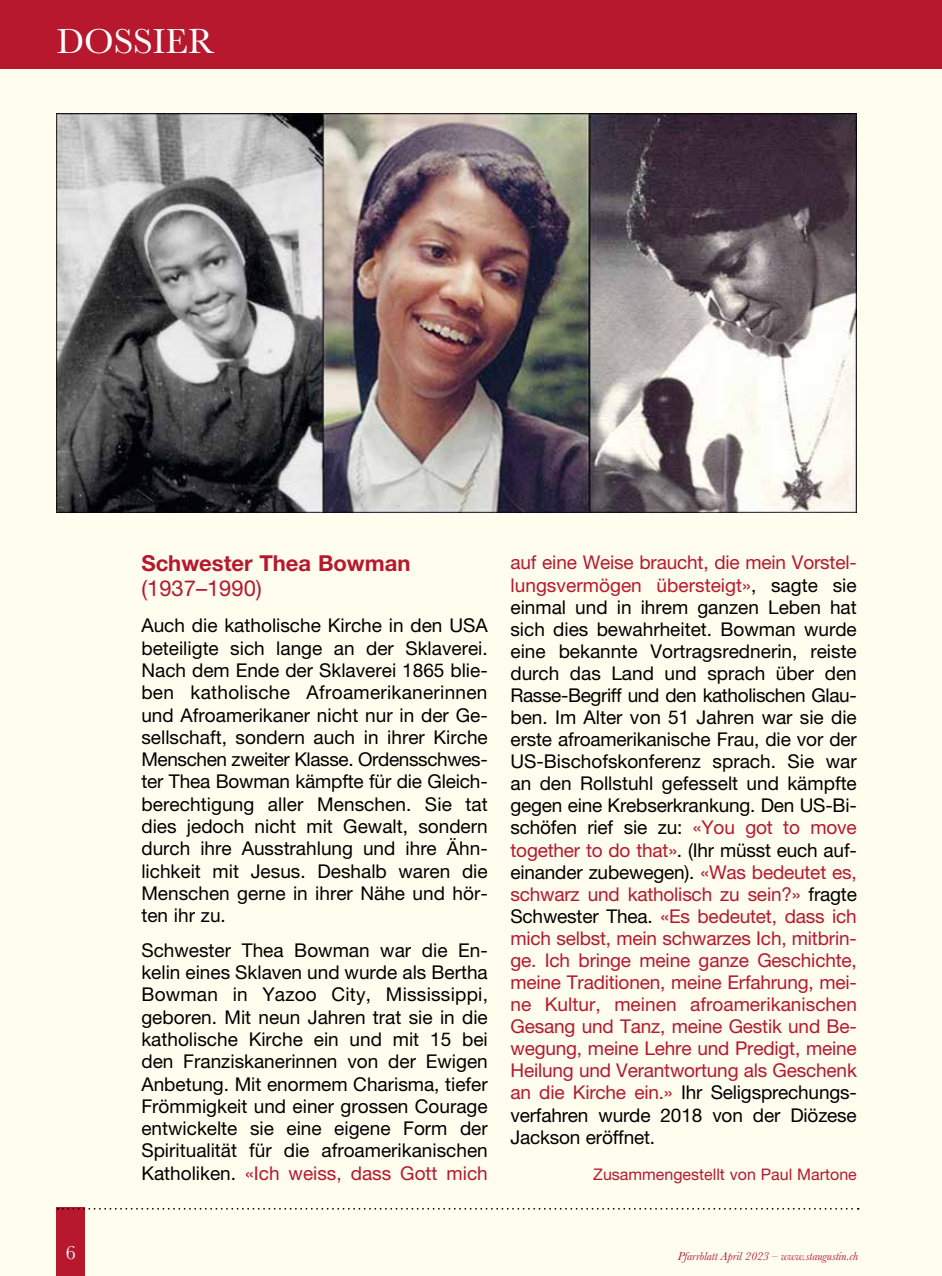
<style>
.page{position:relative;width:942px;height:1276px;background:#fff}
.page>*{position:absolute;margin:0;border:0;box-sizing:border-box;transform-origin:0 0}
.t1{font:36px "Baskerville";color:#fff}
.t2{font:700 22px "Helvetica Neue LT Pro";color:#b7182e}
.t3{font:22px "Helvetica Neue LT Pro";color:#b7182e}
.t4{font:20px "Baskerville";color:#fff}
.t5{font:19px/22px "Helvetica Neue LT Pro";color:#000;text-align:justify}
.t6{font:16px "Helvetica Neue LT Pro";color:#b7182e}
.t7{font:italic 12px "Baskerville";color:#b7182e}
.s1{color:#b7182e}
</style>
<div class="page">
<div style="left:0;top:0;width:941px;height:1276px;background:#fffdee"></div>
<div style="left:57px;top:1208px;width:28px;height:68px;background:#b7182e"></div>
<div style="left:0;top:0;width:941px;height:68px;background:#b7182e"></div>
<svg style="left:58px;top:1208px;width:800px;height:1px"></svg>
<img style="left:57px;top:113px;width:799px;height:400px">
<h1 class="t1" style="left:57px;top:19px;width:159px">DOSSIER</h1>
<p class="t4" style="left:64px;top:1239px;width:15px">#</p>
<p class="t4" style="left:66px;top:1239px;width:11px">6</p>
<p class="t2" style="left:141px;top:550px;width:270px">Schwester Thea Bowman</p>
<p class="t3" style="left:141px;top:575px;width:122px">(1937–1990)</p>
<p class="t5" style="left:141px;top:614px;width:348px">Auch die katholische Kirche in den USA beteiligte sich lange an der Sklaverei.<br>Nach dem Ende der Sklaverei 1865 blie&shy;ben katholische Afroamerikanerinnen und Afroamerikaner nicht nur in der Ge&shy;sellschaft, sondern auch in ihrer Kirche Menschen zweiter Klasse. Ordensschwes&shy;ter Thea Bowman kämpfte für die Gleich&shy;berechtigung aller Menschen. Sie tat dies jedoch nicht mit Gewalt, sondern durch ihre Ausstrahlung und ihre Ähn&shy;lichkeit mit Jesus. Deshalb waren die Menschen gerne in ihrer Nähe und hör&shy;ten ihr zu.</p>
<p class="t5" style="left:141px;top:938px;width:348px">Schwester Thea Bowman war die En&shy;kelin eines Sklaven und wurde als Bertha Bowman in Yazoo City, Mississippi, geboren. Mit neun Jahren trat sie in die katholische Kirche ein und mit 15 bei den Franziskanerinnen von der Ewigen Anbetung. Mit enormem Charisma, tiefer Frömmigkeit und einer grossen Courage entwickelte sie eine eigene Form der Spiritualität für die afroamerikanischen Katholiken. <span class="s1">«Ich weiss, dass Gott mich</span></p>
<p class="t5" style="left:510px;top:551px;width:348px"><span class="s1">auf eine Weise braucht, die mein Vorstel&shy;lungsvermögen übersteigt»</span>, sagte sie einmal und in ihrem ganzen Leben hat sich dies bewahrheitet. Bowman wurde eine bekannte Vortragsrednerin, reiste durch das Land und sprach über den Rasse-Begriff und den katholischen Glau&shy;ben. Im Alter von 51 Jahren war sie die erste afroamerikanische Frau, die vor der US-Bischofskonferenz sprach. Sie war an den Rollstuhl gefesselt und kämpfte gegen eine Krebserkrankung. Den US-Bi&shy;schöfen rief sie zu: <span class="s1">«You got to move together to do that»</span>. (Ihr müsst euch auf&shy;einander zubewegen). <span class="s1">«Was bedeutet es, schwarz und katholisch zu sein?»</span> fragte Schwester Thea. <span class="s1">«Es bedeutet, dass ich mich selbst, mein schwarzes Ich, mitbrin&shy;ge. Ich bringe meine ganze Geschichte, meine Traditionen, meine Erfahrung, mei&shy;ne Kultur, meinen afroamerikanischen Gesang und Tanz, meine Gestik und Be&shy;wegung, meine Lehre und Predigt, meine Heilung und Verantwortung als Geschenk an die Kirche ein.»</span> Ihr Seligsprechungs&shy;verfahren wurde 2018 von der Diözese Jackson eröffnet.</p>
<p class="t6" style="left:593px;top:1164px;width:265px">Zusammengestellt von Paul Martone</p>
<p class="t7" style="left:677px;top:1248px;width:182px">Pfarrblatt April 2023 – www.staugustin.ch</p>
</div>
